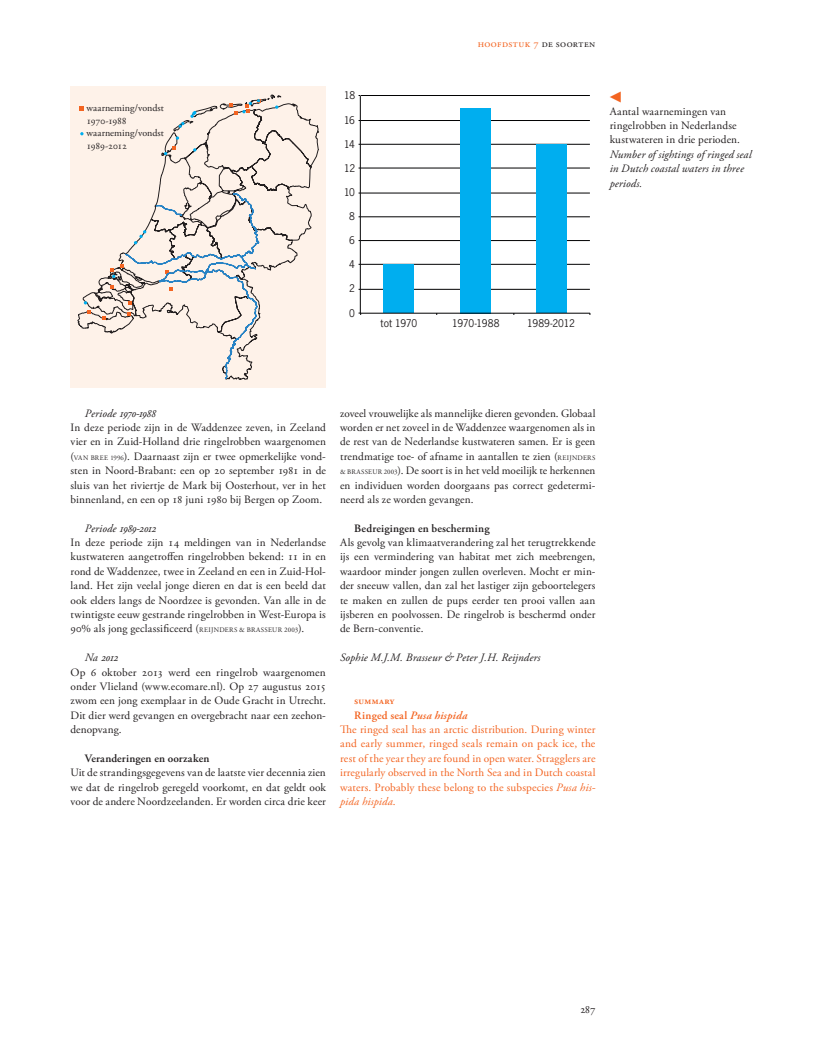
<style>
.page{position:relative;width:815px;height:1052px;background:#fff}
.page>*{position:absolute;margin:0;border:0;box-sizing:border-box;transform-origin:0 0}
.t1{font:11.25px/14.4px "Adobe Garamond Pro";color:#231f20;text-align:justify}
.t2{font:11.25px/14.4px "Adobe Garamond Pro";letter-spacing:.01em;color:#f36421}
.t3{font:italic 11.25px/14.4px "Adobe Garamond Pro";letter-spacing:.01em;color:#231f20}
.t4{font:600 11.25px "Adobe Garamond Pro";letter-spacing:.015em;color:#231f20}
.t5{font:italic 11.25px "Adobe Garamond Exp";letter-spacing:-.03em;color:#231f20}
.t6{font:11.25px "Universal Std Newswith Comm Pi";color:#f36421}
.t7{font:10.62px "Adobe Garamond Pro";letter-spacing:.04em;color:#f36421}
.t8{font:10px/12.5px "Adobe Garamond Pro";color:#231f20}
.t9{font:10px "News Gothic";letter-spacing:-.035em;color:#231f20}
.t10{font:10px "News Gothic";letter-spacing:-.015em;color:#231f20}
.t11{font:600 10px "Adobe Garamond Pro";letter-spacing:.03em;color:#f36421}
.s1{color:#231f20}
.s2{font-family:"Adobe Garamond Pro"}
.s3{font-style:inherit}
.s4{font-size:6.88px}
.s5{font-weight:600}
.s6{font-weight:600;font-style:italic}
.s7{font-style:italic}
</style>
<div class="page">
<hr style="left:360px;top:95px;width:229px;height:1px;background:#000002">
<hr style="left:360px;top:120px;width:229px;height:1px;background:#000002">
<hr style="left:360px;top:144px;width:229px;height:1px;background:#000002">
<hr style="left:360px;top:168px;width:229px;height:1px;background:#000002">
<hr style="left:360px;top:193px;width:229px;height:1px;background:#000002">
<hr style="left:360px;top:217px;width:229px;height:1px;background:#000002">
<hr style="left:360px;top:240px;width:229px;height:1px;background:#000002">
<hr style="left:360px;top:264px;width:229px;height:1px;background:#000002">
<hr style="left:360px;top:289px;width:229px;height:1px;background:#000002">
<div style="left:536px;top:144px;width:30px;height:169px;background:#00aeef"></div>
<div style="left:460px;top:108px;width:30px;height:205px;background:#00aeef"></div>
<div style="left:382px;top:264px;width:31px;height:49px;background:#00aeef"></div>
<hr style="left:360px;top:96px;width:1px;height:217px;background:#000002">
<hr style="left:360px;top:313px;width:229px;height:1px;background:#000002">
<div style="left:70px;top:86px;width:256px;height:302px;background:#fef2e9"></div>
<svg style="left:77px;top:95px;width:242px;height:285px"></svg>
<svg style="left:87px;top:310px;width:4px;height:3px"></svg>
<svg style="left:164px;top:146px;width:11px;height:9px"></svg>
<svg style="left:176px;top:136px;width:3px;height:4px"></svg>
<svg style="left:178px;top:122px;width:6px;height:6px"></svg>
<svg style="left:193px;top:148px;width:3px;height:4px"></svg>
<svg style="left:190px;top:111px;width:6px;height:7px"></svg>
<svg style="left:229px;top:99px;width:31px;height:15px"></svg>
<svg style="left:275px;top:105px;width:3px;height:4px"></svg>
<svg style="left:80px;top:107px;width:4px;height:4px"></svg>
<svg style="left:102px;top:193px;width:157px;height:186px"></svg>
<p class="t8" style="left:86px;top:102px;width:79px">waarneming/vondst<br>1970-1988 waarneming/vondst<br>1989-2012</p>
<p class="t9" style="left:344px;top:89px;width:13px">18</p>
<p class="t9" style="left:344px;top:113px;width:12px">16</p>
<p class="t9" style="left:344px;top:137px;width:12px">14</p>
<p class="t9" style="left:344px;top:162px;width:13px">12</p>
<p class="t9" style="left:344px;top:186px;width:12px">10</p>
<p class="t9" style="left:349px;top:210px;width:7px">8</p>
<p class="t9" style="left:349px;top:234px;width:7px">6</p>
<p class="t9" style="left:349px;top:258px;width:7px">4</p>
<p class="t9" style="left:349px;top:282px;width:7px">2</p>
<p class="t9" style="left:349px;top:306px;width:7px">0</p>
<p class="t7" style="left:477px;top:38px;width:119px">hoofdstuk 7 <span class="s1">de soorten</span></p>
<p class="t6" style="left:609px;top:92px;width:13px">◀</p>
<p class="t1" style="left:609px;top:104px;width:132px;text-align:left">Aantal waarnemingen van ringelrobben in Nederlandse kustwateren in drie perioden.</p>
<p class="t3" style="left:609px;top:147px;width:143px">Number of sightings of ringed seal in Dutch coastal waters in three periods.</p>
<p class="t9" style="left:380px;top:317px;width:38px">tot 1970</p>
<p class="t9" style="left:452px;top:317px;width:49px">1970-1988</p>
<p class="t10" style="left:527px;top:317px;width:49px">1989-2012</p>
<p class="t5" style="left:85px;top:408px;width:72px"><span class="s2">Periode</span> 1970<span class="s3">-</span>1988</p>
<p class="t1" style="left:70px;top:421px;width:257px">In deze periode zijn in de Waddenzee zeven, in Zeeland vier en in Zuid-Holland drie ringelrobben waargenomen (<span class="s4">VAN BREE 1996</span>). Daarnaast zijn er twee opmerkelijke vond&shy;sten in Noord-Brabant: een op 20 september 1981 in de sluis van het riviertje de Mark bij Oosterhout, ver in het binnenland, en een op 18 juni 1980 bij Bergen op Zoom.</p>
<p class="t5" style="left:85px;top:523px;width:73px"><span class="s2">Periode</span> 1989<span class="s3">-</span>2012</p>
<p class="t1" style="left:70px;top:536px;width:257px">In deze periode zijn 14 meldingen van in Nederlandse kustwateren aangetroffen ringelrobben bekend: 11 in en rond de Waddenzee, twee in Zeeland en een in Zuid-Hol&shy;land. Het zijn veelal jonge dieren en dat is een beeld dat ook elders langs de Noordzee is gevonden. Van alle in de twintigste eeuw gestrande ringelrobben in West-Europa is 90% als jong geclassificeerd (<span class="s4">REIJNDERS &amp; BRASSEUR 2003</span>).</p>
<p class="t5" style="left:85px;top:653px;width:35px"><span class="s2">Na</span> 2012</p>
<p class="t1" style="left:70px;top:665px;width:257px">Op 6 oktober 2013 werd een ringelrob waargenomen onder Vlieland (www.ecomare.nl). Op 27 augustus 2015 zwom een jong exemplaar in de Oude Gracht in Utrecht.<br>Dit dier werd gevangen en overgebracht naar een zeehon&shy;denopvang.</p>
<p class="t4" style="left:85px;top:751px;width:126px">Veranderingen en oorzaken</p>
<p class="t1" style="left:70px;top:766px;width:257px">Uit de strandingsgegevens van de laatste vier decennia zien we dat de ringelrob geregeld voorkomt, en dat geldt ook voor de andere Noordzeelanden. Er worden circa drie keer</p>
<p class="t1" style="left:340px;top:406px;width:257px">zoveel vrouwelijke als mannelijke dieren gevonden. Globaal worden er net zoveel in de Waddenzee waargenomen als in de rest van de Nederlandse kustwateren samen. Er is geen trendmatige toe- of afname in aantallen te zien (<span class="s4">REIJNDERS &amp; BRASSEUR 2003</span>). De soort is in het veld moeilijk te herkennen en individuen worden doorgaans pas correct gedetermi&shy;neerd als ze worden gevangen.</p>
<p class="t4" style="left:354px;top:521px;width:137px">Bedreigingen en bescherming</p>
<p class="t1" style="left:340px;top:536px;width:257px">Als gevolg van klimaatverandering zal het terugtrekkende ijs een vermindering van habitat met zich meebrengen, waardoor minder jongen zullen overleven. Mocht er min&shy;der sneeuw vallen, dan zal het lastiger zijn geboortelegers te maken en zullen de pups eerder ten prooi vallen aan ijsberen en poolvossen. De ringelrob is beschermd onder de Bern-conventie.</p>
<p class="t3" style="left:340px;top:650px;width:202px">Sophie M.J.M. Brasseur &amp; Peter J.H. Reijnders</p>
<p class="t11" style="left:354px;top:695px;width:42px">summary</p>
<p class="t2" style="left:340px;top:708px;width:257px;text-indent:14px"><span class="s5">Ringed seal</span> <span class="s6">Pusa hispida<br></span>The ringed seal has an arctic distribution. During winter and early summer, ringed seals remain on pack ice, the rest of the year they are found in open water. Stragglers are irregularly observed in the North Sea and in Dutch coastal waters. Probably these belong to the subspecies <span class="s7">Pusa his&shy;pida hispida</span>.</p>
</div>
